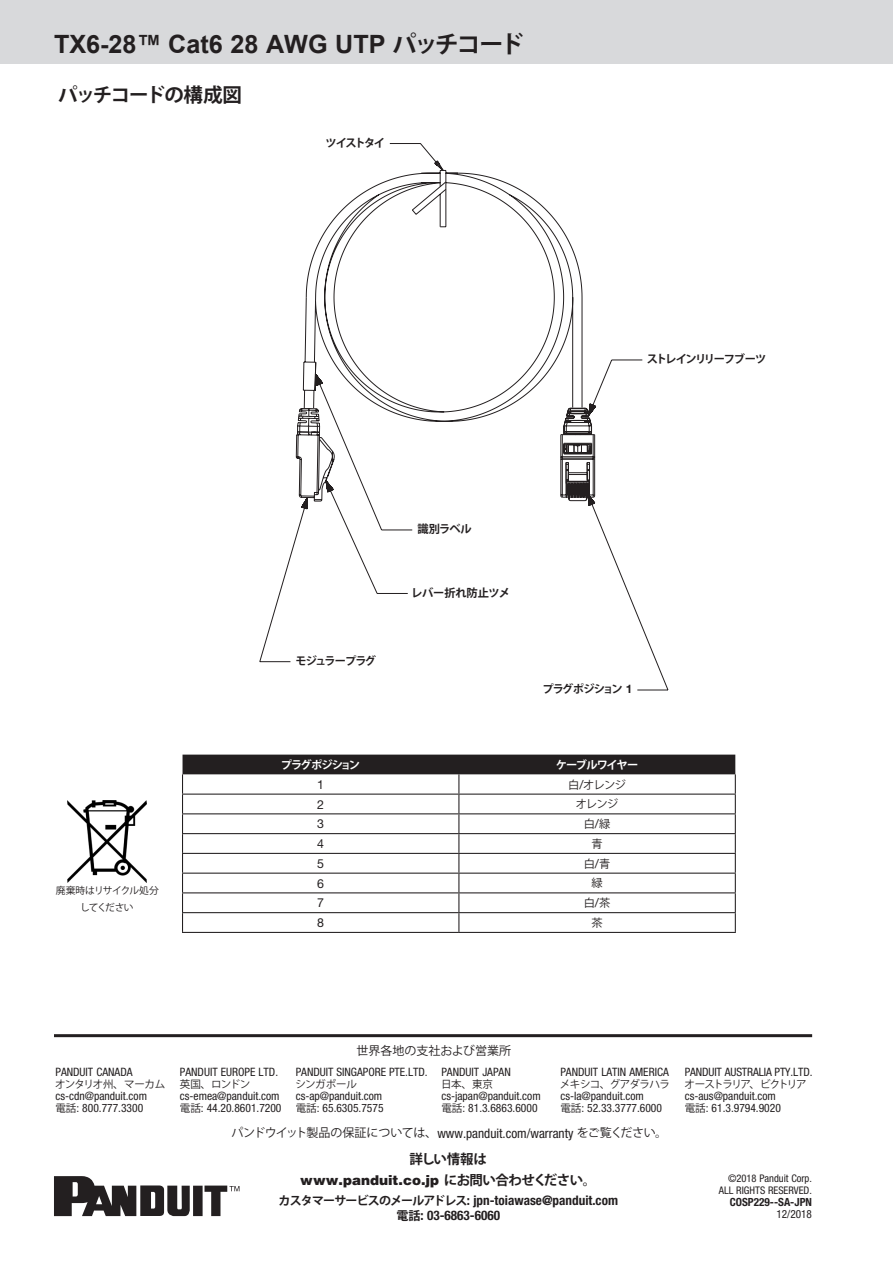
<style>
.page{position:relative;width:893px;height:1263px;background:#fff}
.page>*{position:absolute;margin:0;border:0;box-sizing:border-box;transform-origin:0 0}
.t1{font:700 25.2px "Arial";color:#231f20}
.t2{font:700 19.5px "Koz Go Pro";letter-spacing:-.05em;color:#231f20}
.t3{font:900 13.5px "Helvetica";color:#231f20}
.t4{font:700 13.5px "Koz Go Pro";letter-spacing:-.02em;color:#231f20}
.t5{font:700 condensed 13.2px/15px "Helvetica Neue LT Std";color:#231f20;text-align:center}
.t6{font:12.3px "Helvetica Neue LT Std";color:#231f20}
.t7{font:12px "Koz Go Pro";letter-spacing:-.045em;color:#231f20}
.t8{font:12px "Koz Go Pro";letter-spacing:-.005em;color:#231f20}
.t9{font:condensed 11.55px/12px "Helvetica Neue LT Std";color:#231f20}
.t10{font:700 11.25px "Koz Go Pro";letter-spacing:-.08em;color:#231f20}
.t11{font:11.25px "Koz Go Pro";letter-spacing:-.05em;color:#231f20}
.t12{font:700 11.25px "Koz Go Pro";letter-spacing:-.09em;color:#fff}
.t13{font:700 condensed 11.25px "Helvetica Neue LT Std";color:#231f20}
.t14{font:700 11.25px "Koz Go Pro";letter-spacing:-.12em;color:#231f20}
.t15{font:700 11.25px "Koz Go Pro";letter-spacing:-.015em;color:#231f20}
.t16{font:condensed 11.25px "Helvetica Neue LT Std";color:#231f20}
.t17{font:condensed 10.5px/12px "Helvetica Neue LT Std";color:#231f20;text-align:right}
.t18{font:10.5px "Koz Go Pro";letter-spacing:-.07em;color:#231f20}
.t19{font:10.5px "Koz Go Pro";letter-spacing:-.13em;color:#231f20}
.t20{font:10.5px "Koz Go Pro";letter-spacing:-.05em;color:#231f20}
.t21{font:9.75px/16.5px "Koz Go Pro";letter-spacing:-.05em;color:#231f20;text-align:center}
.s1{font-family:"Koz Go Pro";font-size:24px}
.s2{font-family:"Helvetica Neue LT Std";font-size:11.85px}
.s3{font-family:"Helvetica Neue LT Std";font-size:12.3px}
.s4{font-family:"Koz Go Pro";font-stretch:normal;font-size:10.5px}
.s5{font-family:"Helvetica Neue LT Std";font-stretch:condensed;font-size:13.2px}
.s6{font-family:"Koz Go Pro";font-weight:700}
.s7{font-family:"Koz Go Pro";font-stretch:normal;font-size:12px}
</style>
<div class="page">
<div style="left:0;top:0;width:893px;height:64px;background:#d8d9db"></div>
<hr style="left:54px;top:1034px;width:758px;height:3px;background:#231f20">
<svg style="left:54px;top:1176px;width:185px;height:40px"></svg>
<svg style="left:182px;top:755px;width:554px;height:177px"></svg>
<hr style="left:182px;top:932px;width:277px;height:1px;background:#231f20">
<hr style="left:459px;top:932px;width:277px;height:1px;background:#231f20">
<svg style="left:386px;top:143px;width:283px;height:548px"></svg>
<svg style="left:259px;top:539px;width:336px;height:124px"></svg>
<svg style="left:304px;top:181px;width:143px;height:178px"></svg>
<svg style="left:295px;top:359px;width:348px;height:236px"></svg>
<img style="left:67px;top:800px;width:79px;height:83px">
<h1 class="t1" style="left:54px;top:27px;width:471px">TX6-28™ Cat6 28 AWG UTP <span class="s1">パッチコード</span></h1>
<h2 class="t2" style="left:58px;top:83px;width:185px">パッチコードの構成図</h2>
<p class="t10" style="left:325px;top:135px;width:61px">ツイストタイ</p>
<p class="t21" style="left:56px;top:883px;width:104px">廃棄時はリサイクル処分してください</p>
<p class="t14" style="left:647px;top:352px;width:121px">ストレインリリーフブーツ</p>
<p class="t10" style="left:418px;top:522px;width:56px">識別ラベル</p>
<p class="t10" style="left:296px;top:653px;width:82px">モジュラープラグ</p>
<p class="t15" style="left:411px;top:586px;width:100px">レバー折れ防止ツメ</p>
<p class="t10" style="left:542px;top:682px;width:91px">プラグポジション <span class="s2">1</span></p>
<p class="t12" style="left:281px;top:757px;width:81px">プラグポジション</p>
<p class="t12" style="left:556px;top:757px;width:84px">ケーブルワイヤー</p>
<p class="t6" style="left:317px;top:777px;width:8px">1</p>
<p class="t11" style="left:568px;top:777px;width:59px">白<span class="s3">/</span>オレンジ</p>
<p class="t6" style="left:317px;top:797px;width:8px">2</p>
<p class="t11" style="left:576px;top:797px;width:44px">オレンジ</p>
<p class="t6" style="left:317px;top:817px;width:8px">3</p>
<p class="t11" style="left:584px;top:817px;width:28px">白<span class="s3">/</span>緑</p>
<p class="t6" style="left:317px;top:836px;width:8px">4</p>
<p class="t11" style="left:591px;top:836px;width:13px">青</p>
<p class="t6" style="left:317px;top:856px;width:8px">5</p>
<p class="t11" style="left:584px;top:856px;width:28px">白<span class="s3">/</span>青</p>
<p class="t6" style="left:317px;top:876px;width:8px">6</p>
<p class="t11" style="left:591px;top:876px;width:13px">緑</p>
<p class="t6" style="left:317px;top:896px;width:8px">7</p>
<p class="t11" style="left:584px;top:896px;width:28px">白<span class="s3">/</span>茶</p>
<p class="t6" style="left:317px;top:915px;width:8px">8</p>
<p class="t11" style="left:591px;top:915px;width:13px">茶</p>
<p class="t8" style="left:357px;top:1042px;width:156px">世界各地の支社および営業所</p>
<p class="t9" style="left:55px;top:1066px;width:79px">PANDUIT CANADA</p>
<p class="t18" style="left:55px;top:1077px;width:112px">オンタリオ州、マーカム</p>
<p class="t9" style="left:55px;top:1090px;width:93px">cs-cdn@panduit.com<span class="s4">電話</span>: 800.777.3300</p>
<p class="t9" style="left:180px;top:1066px;width:100px">PANDUIT EUROPE LTD.</p>
<p class="t18" style="left:180px;top:1077px;width:72px">英国、ロンドン</p>
<p class="t9" style="left:180px;top:1090px;width:103px">cs-emea@panduit.com<span class="s4">電話</span>: 44.20.8601.7200</p>
<p class="t9" style="left:296px;top:1066px;width:133px">PANDUIT SINGAPORE PTE.LTD.</p>
<p class="t18" style="left:295px;top:1077px;width:63px">シンガポール</p>
<p class="t9" style="left:296px;top:1090px;width:89px">cs-ap@panduit.com<span class="s4">電話</span>: 65.6305.7575</p>
<p class="t9" style="left:441px;top:1066px;width:71px">PANDUIT JAPAN</p>
<p class="t18" style="left:441px;top:1077px;width:54px">日本、東京</p>
<p class="t9" style="left:441px;top:1090px;width:101px">cs-japan@panduit.com<span class="s4">電話</span>: 81.3.6863.6000</p>
<p class="t9" style="left:560px;top:1066px;width:110px">PANDUIT LATIN AMERICA</p>
<p class="t20" style="left:560px;top:1077px;width:111px">メキシコ、グアダラハラ</p>
<p class="t9" style="left:560px;top:1090px;width:103px">cs-la@panduit.com<br><span class="s4">電話</span>: 52.33.3777.6000</p>
<p class="t7" style="left:231px;top:1125px;width:437px">パンドウイット製品の保証については、<span class="s5">www.panduit.com/warranty</span> をご覧ください。</p>
<p class="t4" style="left:410px;top:1151px;width:79px">詳しい情報は</p>
<p class="t3" style="left:300px;top:1171px;width:297px">www.panduit.co.jp <span class="s6">にお問い合わせください。</span></p>
<p class="t5" style="left:279px;top:1192px;width:341px"><span class="s7">カスタマーサービスのメールアドレス</span>: jpn-toiawase@panduit.com<span class="s7">電話</span>: 03-6863-6060</p>
<p class="t9" style="left:685px;top:1066px;width:129px">PANDUIT AUSTRALIA PTY.LTD.</p>
<p class="t19" style="left:685px;top:1077px;width:123px">オーストラリア、ビクトリア</p>
<p class="t9" style="left:685px;top:1090px;width:98px">cs-aus@panduit.com<span class="s4">電話</span>: 61.3.9794.9020</p>
<p class="t17" style="left:719px;top:1172px;width:95px">©2018 Panduit Corp.<br>ALL RIGHTS RESERVED.</p>
<p class="t13" style="left:730px;top:1195px;width:84px">COSP229--SA-JPN</p>
<p class="t16" style="left:776px;top:1207px;width:37px">12/2018</p>
</div>
